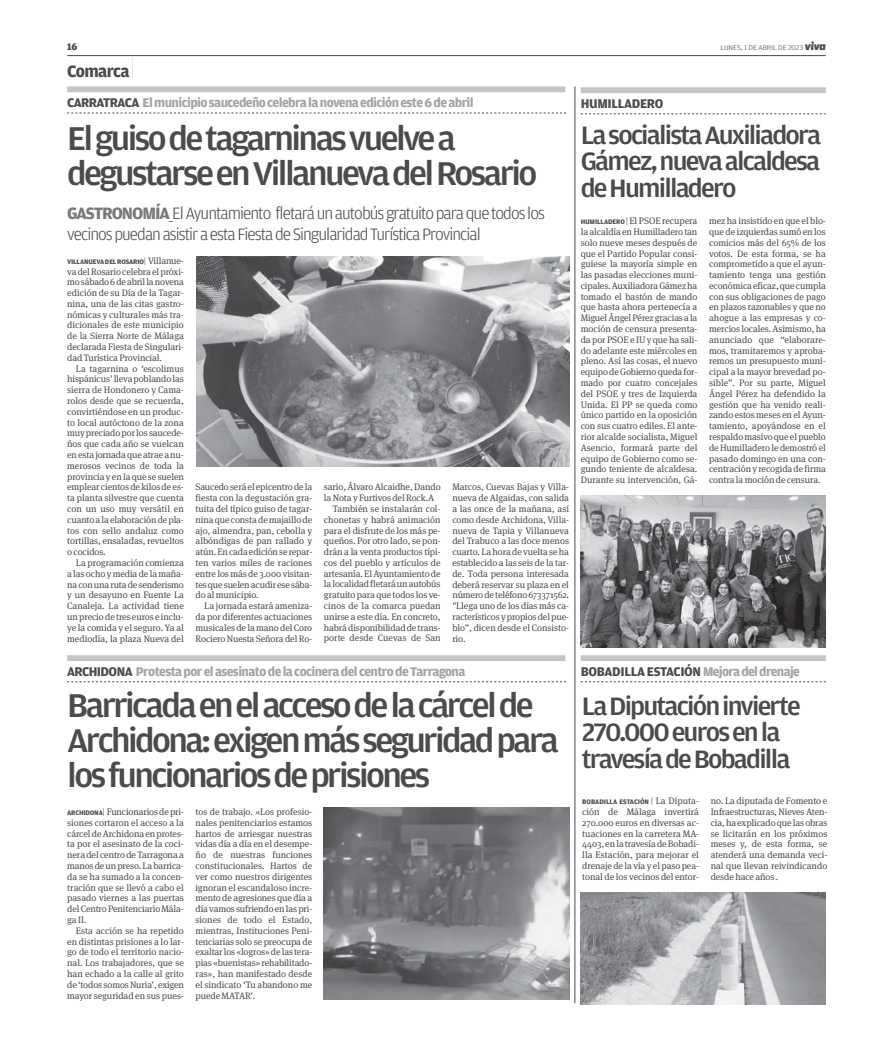
<style>
.page{position:relative;width:893px;height:1050px;background:#fff}
.page>*{position:absolute;margin:0;border:0;box-sizing:border-box;transform-origin:0 0}
.t1{font:500 34.95px/35px "Amplitude";letter-spacing:-.07em;color:#4b4b4d;scale:1.05 1}
.t2{font:500 26.7px/26.7px "Amplitude";letter-spacing:-.065em;color:#4b4b4d;text-align:justify;scale:1.05 1}
.t3{font:300 17.55px/21.5px "Amplitude";letter-spacing:-.055em;color:#4b4b4d}
.t4{font:700 17.55px "Amplitude";letter-spacing:-.04em;color:#4b4b4d}
.t5{font:700 13.35px "Amplitude";letter-spacing:-.045em;color:#a1a4a6}
.t6{font:700 13.35px "Amplitude";letter-spacing:-.045em;color:#4b4b4d}
.t7{font:700 13.35px "Amplitude";letter-spacing:-.025em;color:#4b4b4d}
.t8{font:900 10.35px "Amplitude";color:#4b4b4d}
.t9{font:9.3px/10.8px "Meta Serif OT";letter-spacing:-.01em;color:#4b4b4d;text-align:justify}
.t10{font:300 7.2px "Amplitude";letter-spacing:-.01em;color:#4b4b4d;scale:1.1 1}
.t11{font:700 7.05px "Amplitude";letter-spacing:-.02em;color:#4b4b4d}
.t12{font:700 7.05px "Amplitude";color:#4b4b4d}
.s1{font-family:"Apex New";font-weight:800;font-style:italic;font-size:11.25px}
.s2{font-family:"Apex New";font-weight:100;font-size:23.7px}
.s3{color:#4b4b4d}
.s4{font-weight:700;color:#787a7c}
.s5{font-weight:300;font-size:9.3px}
.s6{font-family:"Meta Serif OT";font-weight:400;font-size:9.3px}
.s7{font-family:"Amplitude";font-weight:700;font-size:7.05px}
.s8{font-family:"Amplitude";font-weight:300}
.s9{color:#a1a4a6}
</style>
<div class="page">
<hr style="left:67px;top:55px;width:758px;height:1px;background:#4b4b4d">
<hr style="left:574px;top:86px;width:1px;height:917px;background:#4b4b4d">
<div style="left:580px;top:87px;width:245px;height:6px;background:#c3c5c7"></div>
<svg style="left:580px;top:114px;width:245px;height:1px"></svg>
<img style="left:580px;top:495px;width:245px;height:152px">
<div style="left:67px;top:86px;width:498px;height:6px;background:#c3c5c7"></div>
<svg style="left:67px;top:113px;width:499px;height:1px"></svg>
<img style="left:197px;top:257px;width:372px;height:209px">
<div style="left:67px;top:655px;width:498px;height:6px;background:#c3c5c7"></div>
<svg style="left:67px;top:682px;width:499px;height:1px"></svg>
<img style="left:324px;top:807px;width:245px;height:192px">
<div style="left:580px;top:655px;width:245px;height:6px;background:#c3c5c7"></div>
<svg style="left:580px;top:682px;width:245px;height:1px"></svg>
<img style="left:580px;top:893px;width:245px;height:111px">
<p class="t8" style="left:67px;top:43px;width:12px">16</p>
<p class="t10" style="left:720px;top:44px;width:97px">LUNES, 1 DE ABRIL DE 2023 <span class="s1">viva</span></p>
<h3 class="t4" style="left:67px;top:64px;width:68px">Comarca<span class="s2">|</span></h3>
<h3 class="t5" style="left:67px;top:97px;width:408px"><span class="s3">CARRATRACA</span> El municipio saucedeñocelebra la novena edición este 6 de abril</h3>
<h1 class="t1" style="left:67px;top:123px;width:449px">El guiso de tagarninas vuelve a degustarse en Villanueva del Rosario</h1>
<h3 class="t3" style="left:67px;top:204px;width:479px"><span class="s4">GASTRONOMÍA</span>_El Ayuntamiento fletará un autobús gratuito para que todos los vecinos puedan asistir a esta Fiesta de Singularidad Turística Provincial</h3>
<p class="t11" style="left:67px;top:259px;width:118px">VILLANUEVADELROSARIO<span class="s5">|</span> <span class="s6">Villanue-</span></p>
<p class="t9" style="left:67px;top:266px;width:118px">va del Rosario celebra el próxi&shy;mo sábado 6 de abril la novena edición de su Día de la Tagar&shy;nina, una de las citas gastro&shy;nómicas y culturales más tra&shy;dicionales de este municipio de la Sierra Norte de Málaga declarada Fiesta de Singulari&shy;dad Turística Provincial.</p>
<p class="t9" style="left:67px;top:363px;width:118px;text-indent:9px">La tagarnina o ‘escolimus hispánicus’ lleva poblando las sierra de Hondonero y Cama&shy;rolos desde que se recuerda, convirtiéndose en un produc&shy;to local autóctono de la zona muy preciado por los saucede&shy;ños que cada año se vuelcan en esta jornada que atrae a nu&shy;merosos vecinos de toda la provincia y en la que se suelen emplear cientos de kilos de es&shy;ta planta silvestre que cuenta con un uso muy versátil en cuanto a la elaboración de pla&shy;tos con sello andaluz como tortillas, ensaladas, revueltos o cocidos.</p>
<p class="t9" style="left:67px;top:558px;width:118px;text-indent:9px">La programación comienza a las ocho y media de la maña&shy;na con una ruta de senderismo y un desayuno en Fuente La Canaleja. La actividad tiene un precio de tres euros e inclu&shy;ye la comida y el seguro. Ya al mediodía, la plaza Nueva del</p>
<p class="t9" style="left:195px;top:482px;width:118px">Saucedo será el epicentro de la fiesta con la degustación gra&shy;tuita del típico guiso de tagar&shy;nina que consta de majaillo de ajo, almendra, pan, cebolla y albóndigas de pan rallado y atún. En cada edición se repar&shy;ten varios miles de raciones entre los más de 3.000 visitan&shy;tes que suelen acudir ese sába&shy;do al municipio.</p>
<p class="t9" style="left:195px;top:601px;width:118px;text-indent:9px">La jornada estará ameniza&shy;da por diferentes actuaciones musicales de la mano del Coro Rociero Nuesta Señora del Ro-</p>
<p class="t9" style="left:324px;top:482px;width:118px">sario, Álvaro Alcaidhe, Dando</p>
<p class="t9" style="left:324px;top:493px;width:112px">la Nota y Furtivos del Rock.A</p>
<p class="t9" style="left:333px;top:504px;width:109px">También se instalarán col-</p>
<p class="t9" style="left:324px;top:515px;width:118px">chonetas y habrá animación</p>
<p class="t9" style="left:324px;top:525px;width:118px">para el disfrute de los más pe-</p>
<p class="t9" style="left:324px;top:536px;width:118px">queños. Por otro lado, se pon-</p>
<p class="t9" style="left:324px;top:547px;width:118px">drán a la venta productos típi-</p>
<p class="t9" style="left:324px;top:558px;width:118px">cos del pueblo y artículos de</p>
<p class="t9" style="left:324px;top:569px;width:118px">artesanía. El Ayuntamiento de</p>
<p class="t9" style="left:324px;top:579px;width:118px">la localidad fletará un autobús</p>
<p class="t9" style="left:324px;top:590px;width:118px">gratuito para que todos los ve-</p>
<p class="t9" style="left:324px;top:601px;width:118px">cinos de la comarca puedan</p>
<p class="t9" style="left:324px;top:612px;width:118px">unirse a este día. En concreto,</p>
<p class="t9" style="left:324px;top:623px;width:118px">habrá disponibilidad de trans-</p>
<p class="t9" style="left:324px;top:633px;width:118px">porte desde Cuevas de San</p>
<p class="t9" style="left:452px;top:482px;width:118px">Marcos, Cuevas Bajas y Villa&shy;nueva de Algaidas, con salida a las once de la mañana, así como desde Archidona, Villa&shy;nueva de Tapia y Villanueva del Trabuco a las doce menos cuarto. La hora de vuelta se ha establecido a las seis de la tar&shy;de. Toda persona interesada deberá reservar su plaza en el número de teléfono 673371562. "Llega uno de los días más ca&shy;racterísticos y propios del pue&shy;blo”, dicen desde el Consisto&shy;rio.</p>
<h3 class="t5" style="left:67px;top:666px;width:400px"><span class="s3">ARCHIDONA</span> Protesta por el asesinato de lacocinera del centro de Tarragona</h3>
<h1 class="t1" style="left:67px;top:690px;width:470px">Barricada en el acceso de la cárcel de<br>Archidona: exigen más seguridad para los funcionarios de prisiones</h1>
<p class="t9" style="left:67px;top:807px;width:118px"><span class="s7">ARCHIDONA</span><span class="s8">|</span> Funcionarios de pri&shy;siones cortaron el acceso a la cárcel de Archidona en protes&shy;ta por el asesinato de la coci&shy;nera del centro de Tarragona a manos de un preso. La barrica&shy;da se ha sumado a la concen&shy;tración que se llevó a cabo el pasado viernes a las puertas del Centro Penitenciario Mála&shy;ga II.</p>
<p class="t9" style="left:67px;top:926px;width:118px;text-indent:9px">Esta acción se ha repetido en distintas prisiones a lo lar&shy;go de todo el territorio nacio&shy;nal. Los trabajadores, que se han echado a la calle al grito de ‘todos somos Nuria’, exigen mayor seguridad en sus pues-</p>
<p class="t9" style="left:195px;top:807px;width:118px">tos de trabajo. «Los profesio&shy;nales penitenciarios estamos hartos de arriesgar nuestras vidas día a día en el desempe&shy;ño de nuestras funciones constitucionales. Hartos de ver como nuestros dirigentes ignoran el escandaloso incre&shy;mento de agresiones que día a día vamos sufriendo en las pri&shy;siones de todo el Estado, mientras, Instituciones Peni&shy;tenciarias solo se preocupa de exaltar los «logros» de las tera&shy;pias «buenistas» rehabilitado&shy;ras», han manifestado desde el sindicato ‘Tu abandono me puede MATAR’.</p>
<h3 class="t7" style="left:580px;top:98px;width:84px">HUMILLADERO</h3>
<h2 class="t2" style="left:580px;top:123px;width:230px">La socialista Auxiliadora Gámez, nueva alcaldesa de Humilladero</h2>
<p class="t9" style="left:580px;top:216px;width:118px"><span class="s7">HUMILLADERO</span> <span class="s8">|</span> El PSOE recupera la alcaldía en Humilladero tan solo nueve meses después de que el Partido Popular consi&shy;guiese la mayoría simple en las pasadas elecciones muni&shy;cipales. Auxiliadora Gámez ha tomado el bastón de mando que hasta ahora pertenecía a Miguel Ángel Pérez gracias a la moción de censura presenta&shy;da por PSOE e IU y que ha sali&shy;do adelante este miércoles en pleno. Así las cosas, el nuevo equipo de Gobierno queda for&shy;mado por cuatro concejales del PSOE y tres de Izquierda Unida. El PP se queda como único partido en la oposición con sus cuatro ediles. El ante&shy;rior alcalde socialista, Miguel Asencio, formará parte del equipo de Gobierno como se&shy;gundo teniente de alcaldesa.<br>Durante su intervención, Gá-</p>
<p class="t9" style="left:709px;top:216px;width:118px">mez ha insistido en que el blo&shy;que de izquierdas sumó en los comicios más del 65% de los votos. De esta forma, se ha comprometido a que el ayun&shy;tamiento tenga una gestión económica eficaz, que cumpla con sus obligaciones de pago en plazos razonables y que no ahogue a las empresas y co&shy;mercios locales. Asimismo, ha anunciado que “elaborare&shy;mos, tramitaremos y aproba&shy;remos un presupuesto muni&shy;cipal a la mayor brevedad po&shy;sible”. Por su parte, Miguel Ángel Pérez ha defendido la gestión que ha venido reali&shy;zando estos meses en el Ayun&shy;tamiento, apoyándose en el respaldo masivo que el pueblo de Humilladero le demostró el pasado domingo en una con&shy;centración y recogida de firma contra la moción de censura.</p>
<h3 class="t6" style="left:580px;top:666px;width:221px">BOBADILLA ESTACIÓN <span class="s9">Mejora del drenaje</span></h3>
<h2 class="t2" style="left:581px;top:694px;width:210px;text-align:left">La Diputación invierte<br>270.000 euros en la travesía de Bobadilla</h2>
<p class="t9" style="left:710px;top:796px;width:118px">no. La diputada de Fomento e Infraestructuras, Nieves Aten&shy;cia, ha explicado que las obras se licitarán en los próximos meses y, de esta forma, se atenderá una demanda veci&shy;nal que llevan reivindicando desde hace años .</p>
<p class="t12" style="left:582px;top:799px;width:118px">BOBADILLA ESTACIÓN <span class="s5">|</span> <span class="s6">La Diputa-</span></p>
<p class="t9" style="left:582px;top:807px;width:118px">ción de Málaga invertirá 270.000 euros en diversas ac&shy;tuaciones en la carretera MA-4403, en la travesía de Bobadi&shy;lla Estación, para mejorar el drenaje de la vía y el paso pea&shy;tonal de los vecinos del entor-</p>
</div>
